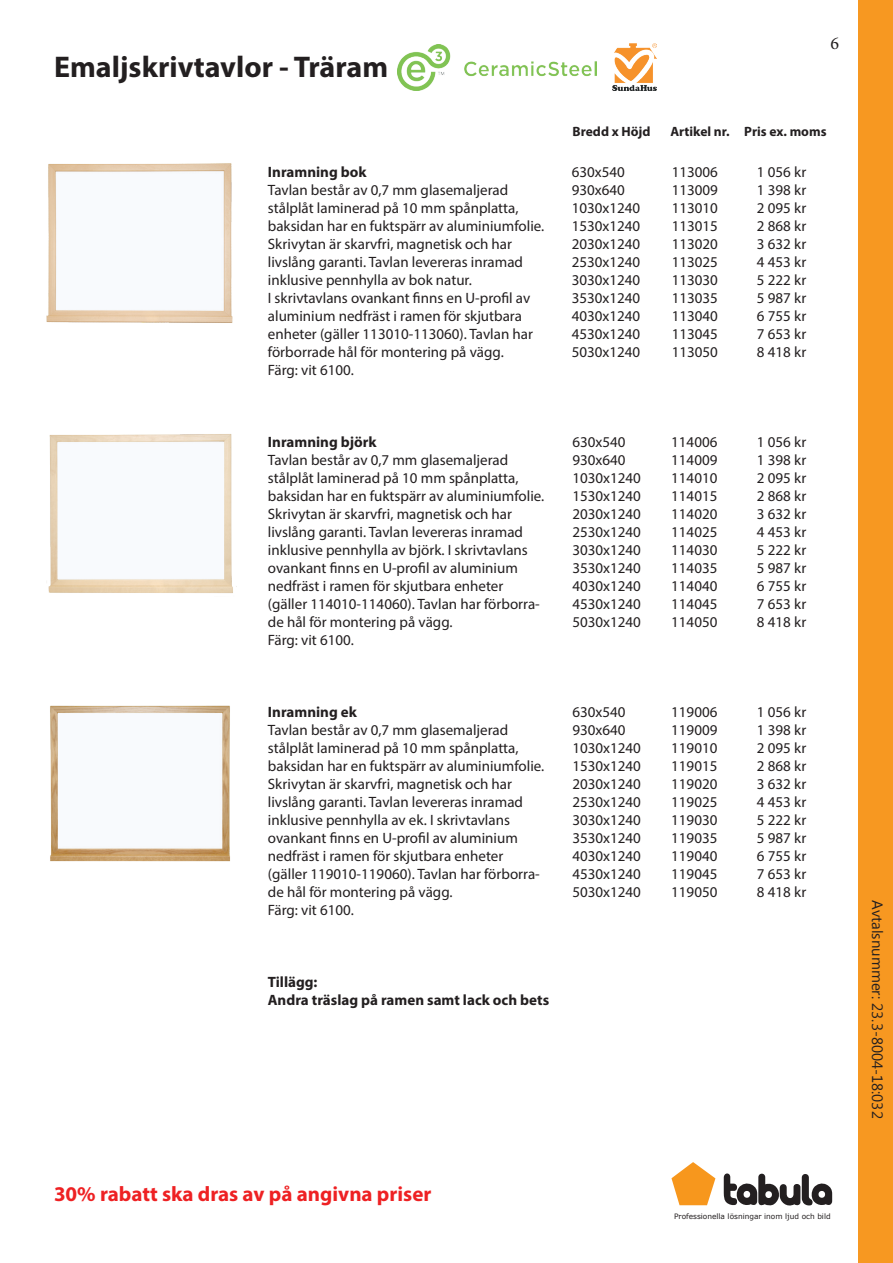
<style>
.page{position:relative;width:893px;height:1263px;background:#fff}
.page>*{position:absolute;margin:0;border:0;box-sizing:border-box;transform-origin:0 0}
.t1{font:700 30px "Myriad Pro";color:#231f20}
.t2{font:700 21px "Myriad Pro";color:#ee2123}
.t3{font:18px "Minion Pro";color:#231f20}
.t4{font:15px/18px "Myriad Pro";color:#231f20}
.t5{font:700 15px/18px "Myriad Pro";color:#231f20}
.t6{font:15px "Myanmar Text";color:#231f20}
.t7{font:700 13.5px "Myriad Pro";color:#231f20}
.t8{font:7.35px "Verdana";color:#231f20}
</style>
<div class="page">
<div style="left:859px;top:0;width:34px;height:1263px;background:#f79821"></div>
<img style="left:50px;top:705px;width:180px;height:157px">
<img style="left:46px;top:163px;width:187px;height:160px">
<img style="left:612px;top:43px;width:45px;height:47px">
<img style="left:397px;top:44px;width:199px;height:46px">
<img style="left:46px;top:434px;width:191px;height:159px">
<svg style="left:671px;top:1162px;width:44px;height:43px"></svg>
<svg style="left:724px;top:1173px;width:108px;height:33px"></svg>
<h1 class="t1" style="left:54px;top:47px;width:336px">Emaljskrivtavlor - Träram</h1>
<p class="t5" style="left:268px;top:162px;width:100px">Inramning bok</p>
<p class="t4" style="left:268px;top:180px;width:278px">Tavlan består av 0,7 mm glasemaljerad stålplåt laminerad på 10 mm spånplatta, baksidan har en fuktspärr av aluminiumfolie.<br>Skrivytan är skarvfri, magnetisk och har livslång garanti. Tavlan levereras inramad inklusive pennhylla av bok natur.<br>I skrivtavlans ovankant finns en U-profil av aluminium nedfräst i ramen för skjutbara enheter (gäller 113010-113060). Tavlan har förborrade hål för montering på vägg.<br>Färg: vit 6100.</p>
<p class="t5" style="left:268px;top:432px;width:110px">Inramning björk</p>
<p class="t4" style="left:268px;top:450px;width:278px">Tavlan består av 0,7 mm glasemaljerad stålplåt laminerad på 10 mm spånplatta, baksidan har en fuktspärr av aluminiumfolie.<br>Skrivytan är skarvfri, magnetisk och har livslång garanti. Tavlan levereras inramad inklusive pennhylla av björk. I skrivtavlans ovankant finns en U-profil av aluminium nedfräst i ramen för skjutbara enheter (gäller 114010-114060). Tavlan har förborra&shy;de hål för montering på vägg.<br>Färg: vit 6100.</p>
<p class="t5" style="left:268px;top:702px;width:91px">Inramning ek</p>
<p class="t4" style="left:268px;top:720px;width:278px">Tavlan består av 0,7 mm glasemaljerad stålplåt laminerad på 10 mm spånplatta, baksidan har en fuktspärr av aluminiumfolie.<br>Skrivytan är skarvfri, magnetisk och har livslång garanti. Tavlan levereras inramad inklusive pennhylla av ek. I skrivtavlans ovankant finns en U-profil av aluminium nedfräst i ramen för skjutbara enheter (gäller 119010-119060). Tavlan har förborra&shy;de hål för montering på vägg.<br>Färg: vit 6100.</p>
<p class="t3" style="left:830px;top:31px;width:10px">6</p>
<p class="t7" style="left:573px;top:123px;width:79px">Bredd x Höjd</p>
<p class="t7" style="left:670px;top:123px;width:158px">Artikel nr. Pris ex. moms</p>
<p class="t4" style="left:572px;top:162px;width:70px">630x540<br>930x640<br>1030x1240<br>1530x1240<br>2030x1240<br>2530x1240<br>3030x1240<br>3530x1240<br>4030x1240<br>4530x1240<br>5030x1240</p>
<p class="t4" style="left:672px;top:162px;width:48px;text-align:justify">113006<br>113009<br>113010<br>113015<br>113020<br>113025<br>113030<br>113035<br>113040<br>113045<br>113050</p>
<p class="t4" style="left:572px;top:432px;width:70px">630x540<br>930x640<br>1030x1240<br>1530x1240<br>2030x1240<br>2530x1240<br>3030x1240<br>3530x1240<br>4030x1240<br>4530x1240<br>5030x1240</p>
<p class="t4" style="left:671px;top:432px;width:48px;text-align:justify">114006<br>114009<br>114010<br>114015<br>114020<br>114025<br>114030<br>114035<br>114040<br>114045<br>114050</p>
<p class="t4" style="left:572px;top:702px;width:70px">630x540<br>930x640<br>1030x1240<br>1530x1240<br>2030x1240<br>2530x1240<br>3030x1240<br>3530x1240<br>4030x1240<br>4530x1240<br>5030x1240</p>
<p class="t4" style="left:671px;top:702px;width:48px;text-align:justify">119006<br>119009<br>119010<br>119015<br>119020<br>119025<br>119030<br>119035<br>119040<br>119045<br>119050</p>
<p class="t4" style="left:757px;top:162px;width:51px;text-align:justify">1 056 kr 1 398 kr 2 095 kr 2 868 kr 3 632 kr 4 453 kr 5 222 kr 5 987 kr 6 755 kr 7 653 kr 8 418 kr</p>
<p class="t4" style="left:757px;top:432px;width:51px;text-align:justify">1 056 kr 1 398 kr 2 095 kr 2 868 kr 3 632 kr 4 453 kr 5 222 kr 5 987 kr 6 755 kr 7 653 kr 8 418 kr</p>
<p class="t4" style="left:757px;top:702px;width:51px;text-align:justify">1 056 kr 1 398 kr 2 095 kr 2 868 kr 3 632 kr 4 453 kr 5 222 kr 5 987 kr 6 755 kr 7 653 kr 8 418 kr</p>
<p class="t5" style="left:268px;top:972px;width:283px">Tillägg:<br>Andra träslag på ramen samt lack och bets</p>
<h2 class="t2" style="left:54px;top:1180px;width:379px">30% rabatt ska dras av på angivna priser</h2>
<p class="t8" style="left:674px;top:1211px;width:158px">Professionella lösningar inom ljud och bild</p>
<p class="t6" style="left:886px;top:900px;width:220px;rotate:90deg">Avtalsnummer: 23.3-8004-18:032</p>
</div>
